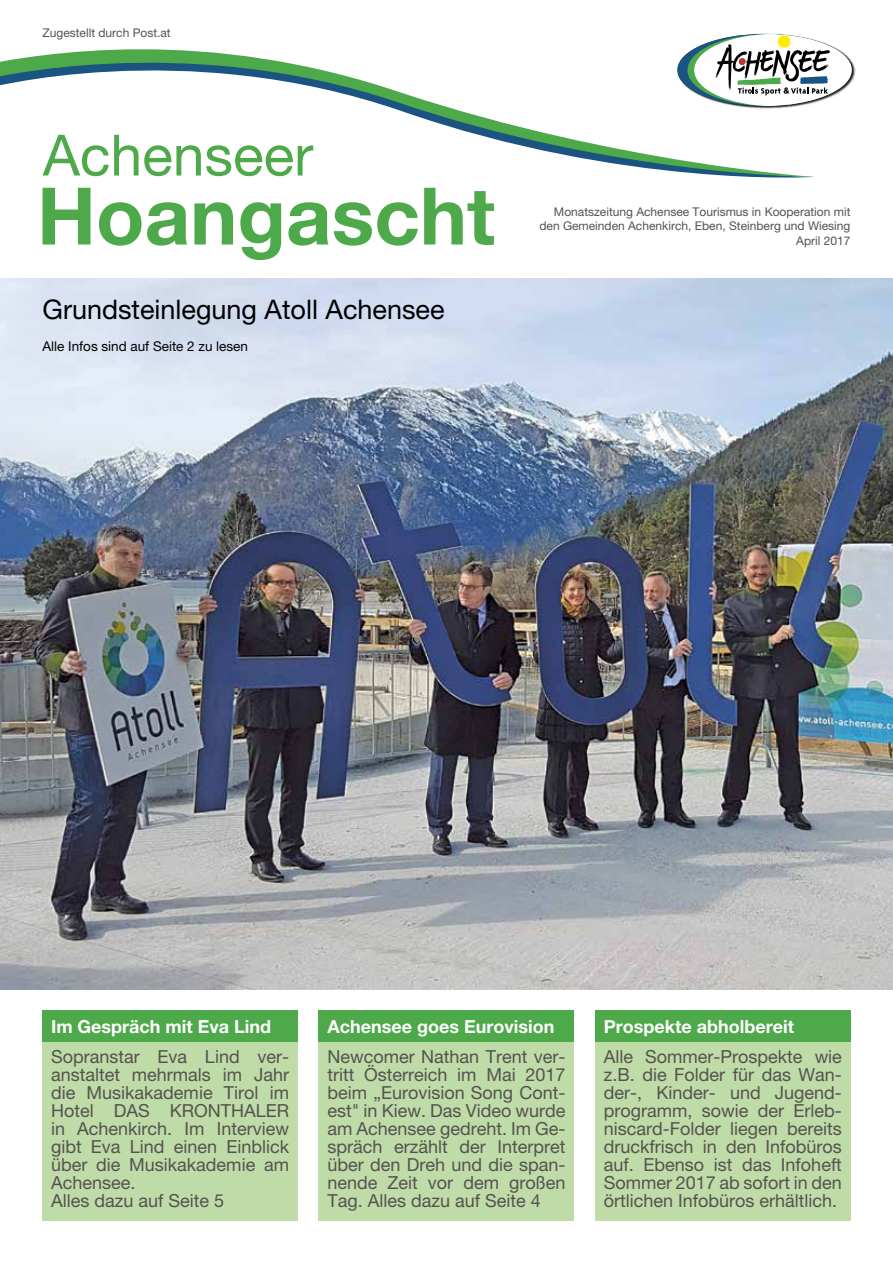
<style>
.page{position:relative;width:893px;height:1263px;background:#fff}
.page>*{position:absolute;margin:0;border:0;box-sizing:border-box;transform-origin:0 0}
.t1{font:27px "Helvetica Neue LT Pro";color:#000}
.t2{font:18px/18px "Helvetica Neue LT Pro";color:#55524e;text-align:justify}
.t3{font:700 18px "Helvetica Neue LT Pro";color:#fff}
.t4{font:13.5px "Helvetica Neue LT Pro";color:#000}
.t5{font:12px/14.4px "Helvetica Neue LT Pro";color:#55524e;text-align:right}
</style>
<div class="page">
<svg style="left:0;top:49px;width:815px;height:128px"></svg>
<img style="left:677px;top:33px;width:178px;height:76px">
<svg style="left:677px;top:34px;width:175px;height:72px"></svg>
<img style="left:0;top:279px;width:893px;height:710px">
<svg style="left:43px;top:188px;width:451px;height:72px"></svg>
<svg style="left:43px;top:135px;width:270px;height:41px"></svg>
<div style="left:43px;top:1010px;width:255px;height:32px;background:#4da94a"></div>
<div style="left:43px;top:1042px;width:255px;height:178px;background:#bedba8"></div>
<div style="left:319px;top:1010px;width:255px;height:32px;background:#4da94a"></div>
<div style="left:319px;top:1042px;width:255px;height:178px;background:#bedba8"></div>
<div style="left:595px;top:1010px;width:255px;height:32px;background:#4da94a"></div>
<div style="left:595px;top:1042px;width:255px;height:178px;background:#bedba8"></div>
<p class="t5" style="left:43px;top:25px;width:130px">Zugestellt durch Post.at</p>
<h1 class="t1" style="left:43px;top:293px;width:404px">Grundsteinlegung Atoll Achensee</h1>
<p class="t4" style="left:43px;top:338px;width:207px">Alle Infos sind auf Seite 2 zu lesen</p>
<p class="t5" style="left:539px;top:204px;width:312px">Monatszeitung Achensee Tourismus in Kooperation mit den Gemeinden Achenkirch, Eben, Steinberg und Wiesing<br>April 2017</p>
<p class="t3" style="left:51px;top:1015px;width:222px">Im Gespräch mit Eva Lind</p>
<p class="t2" style="left:51px;top:1048px;width:240px;text-align:left">Sopranstar Eva Lind ver&shy;anstaltet mehrmals im Jahr die Musikakademie Tirol im<br>Hotel DAS KRONTHALER in Achenkirch. Im Interview gibt Eva Lind einen Einblick über die Musikakademie am<br>Achensee.<br>Alles dazu auf Seite 5</p>
<p class="t3" style="left:327px;top:1015px;width:228px">Achensee goes Eurovision</p>
<p class="t2" style="left:327px;top:1048px;width:240px">Newcomer Nathan Trent ver&shy;tritt Österreich im Mai 2017 beim „Eurovision Song Cont&shy;est" in Kiew. Das Video wurde am Achensee gedreht. Im Ge&shy;spräch erzählt der Interpret über den Dreh und die span&shy;nende Zeit vor dem großen Tag. Alles dazu auf Seite 4</p>
<p class="t3" style="left:604px;top:1015px;width:192px">Prospekte abholbereit</p>
<p class="t2" style="left:604px;top:1048px;width:240px">Alle Sommer-Prospekte wie z.B. die Folder für das Wan&shy;der-, Kinder- und Jugend&shy;programm, sowie der Erleb&shy;niscard-Folder liegen bereits druckfrisch in den Infobüros auf. Ebenso ist das Infoheft Sommer 2017 ab sofort in den örtlichen Infobüros erhältlich.</p>
</div>
